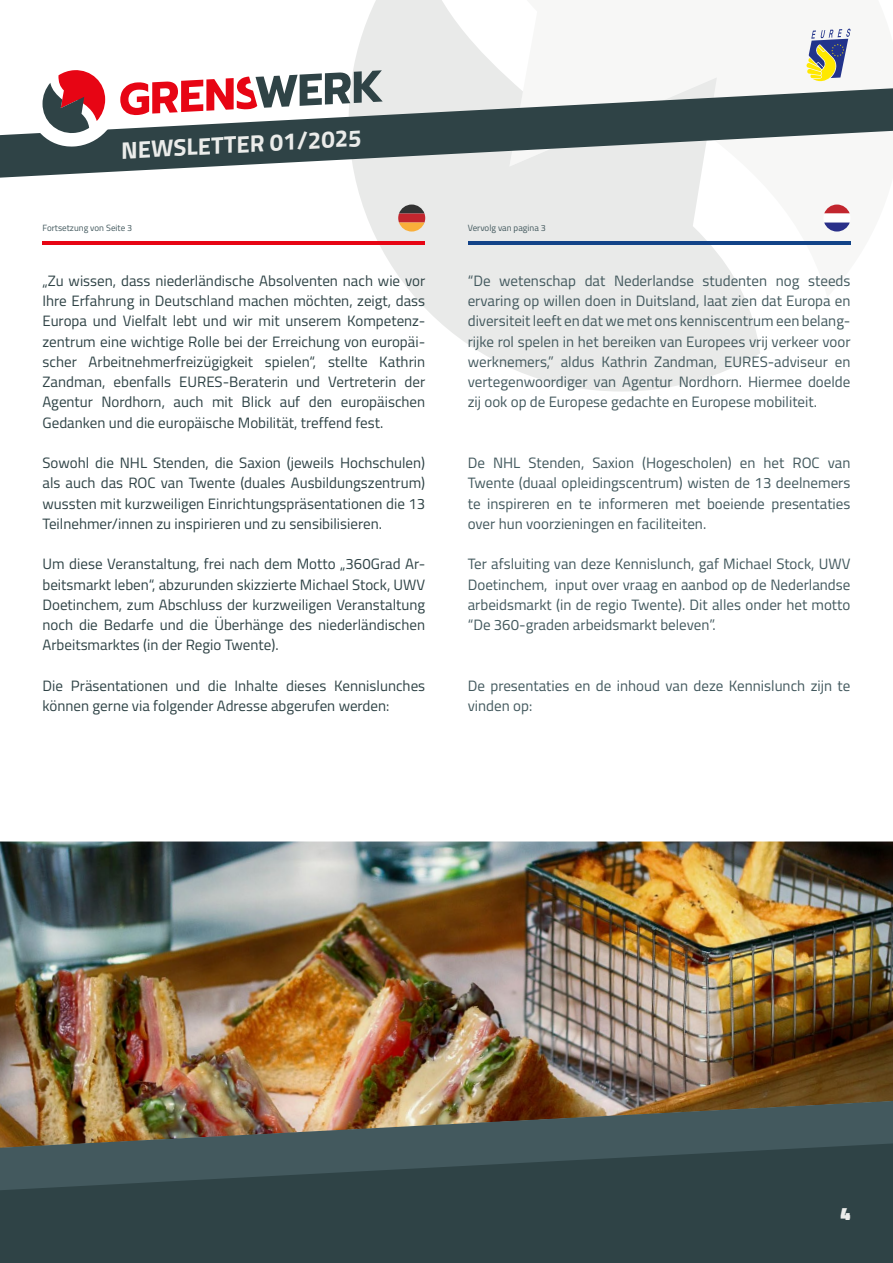
<style>
.page{position:relative;width:893px;height:1263px;background:#fff}
.page>*{position:absolute;margin:0;border:0;box-sizing:border-box;transform-origin:0 0}
.t1{font:700 24px "Cairo";color:#ebecea}
.t2{font:900 18px "Cairo";color:#ebecea}
.t3{font:15px/20.2px "Cairo";color:#2f4346;text-align:justify}
.t4{font:15px/20.2px "Cairo";color:#43595e;text-align:justify}
.t5{font:9px "Cairo";color:#43595e}
</style>
<div class="page">
<div style="left:0;top:1190px;width:893px;height:73px;background:#2f4346"></div>
<svg style="left:349px;top:0;width:411px;height:392px;fill:#e9eae9"></svg>
<img style="left:0;top:841px;width:893px;height:260px">
<svg style="left:0;top:88px;width:893px;height:90px"></svg>
<svg style="left:806px;top:29px;width:44px;height:53px"></svg>
<svg style="left:398px;top:205px;width:27px;height:27px"></svg>
<svg style="left:29px;top:54px;width:354px;height:95px"></svg>
<svg style="left:824px;top:205px;width:26px;height:27px"></svg>
<img style="left:0;top:1101px;width:893px;height:89px">
<hr style="left:43px;top:242px;width:382px;height:3px;background:#e70514">
<hr style="left:468px;top:242px;width:382px;height:3px;background:#124388">
<h1 class="t1" style="left:120px;top:131px;width:242px;rotate:-3deg">NEWSLETTER 01/2025</h1>
<p class="t5" style="left:43px;top:222px;width:91px">Fortsetzung von Seite 3</p>
<p class="t5" style="left:468px;top:222px;width:80px">Vervolg van pagina 3</p>
<p class="t3" style="left:43px;top:270px;width:384px">„Zu wissen, dass niederländische Absolventen nach wie vor Ihre Erfahrung in Deutschland machen möchten, zeigt, dass Europa und Vielfalt lebt und wir mit unserem Kompetenz&shy;zentrum eine wichtige Rolle bei der Erreichung von europäi&shy;scher Arbeitnehmerfreizügigkeit spielen“, stellte Kathrin Zandman, ebenfalls EURES-Beraterin und Vertreterin der Agentur Nordhorn, auch mit Blick auf den europäischen Gedanken und die europäische Mobilität, treffend fest.</p>
<p class="t3" style="left:43px;top:453px;width:384px">Sowohl die NHL Stenden, die Saxion (jeweils Hochschulen) als auch das ROC van Twente (duales Ausbildungszentrum) wussten mit kurzweiligen Einrichtungspräsentationen die 13<br>Teilnehmer/innen zu inspirieren und zu sensibilisieren.</p>
<p class="t3" style="left:43px;top:554px;width:384px">Um diese Veranstaltung, frei nach dem Motto „360Grad Ar&shy;beitsmarkt leben“, abzurunden skizzierte Michael Stock, UWV Doetinchem, zum Abschluss der kurzweiligen Veranstaltung noch die Bedarfe und die Überhänge des niederländischen Arbeitsmarktes (in der Regio Twente).</p>
<p class="t3" style="left:43px;top:675px;width:384px">Die Präsentationen und die Inhalte dieses Kennislunches können gerne via folgender Adresse abgerufen werden:</p>
<p class="t4" style="left:468px;top:270px;width:384px">“De wetenschap dat Nederlandse studenten nog steeds ervaring op willen doen in Duitsland, laat zien dat Europa en diversiteit leeft en dat we met ons kenniscentrum een belang&shy;rijke rol spelen in het bereiken van Europees vrij verkeer voor werknemers,” aldus Kathrin Zandman, EURES-adviseur en vertegenwoordiger van Agentur Nordhorn. Hiermee doelde zij ook op de Europese gedachte en Europese mobiliteit.</p>
<p class="t4" style="left:468px;top:453px;width:384px">De NHL Stenden, Saxion (Hogescholen) en het ROC van Twente (duaal opleidingscentrum) wisten de 13 deelnemers te inspireren en te informeren met boeiende presentaties over hun voorzieningen en faciliteiten.</p>
<p class="t4" style="left:468px;top:554px;width:384px">Ter afsluiting van deze Kennislunch, gaf Michael Stock, UWV Doetinchem, input over vraag en aanbod op de Nederlandse arbeidsmarkt (in de regio Twente). Dit alles onder het motto “De 360-graden arbeidsmarkt beleven”.</p>
<p class="t4" style="left:468px;top:675px;width:384px">De presentaties en de inhoud van deze Kennislunch zijn te vinden op:</p>
<p class="t2" style="left:840px;top:1199px;width:11px">4</p>
</div>
